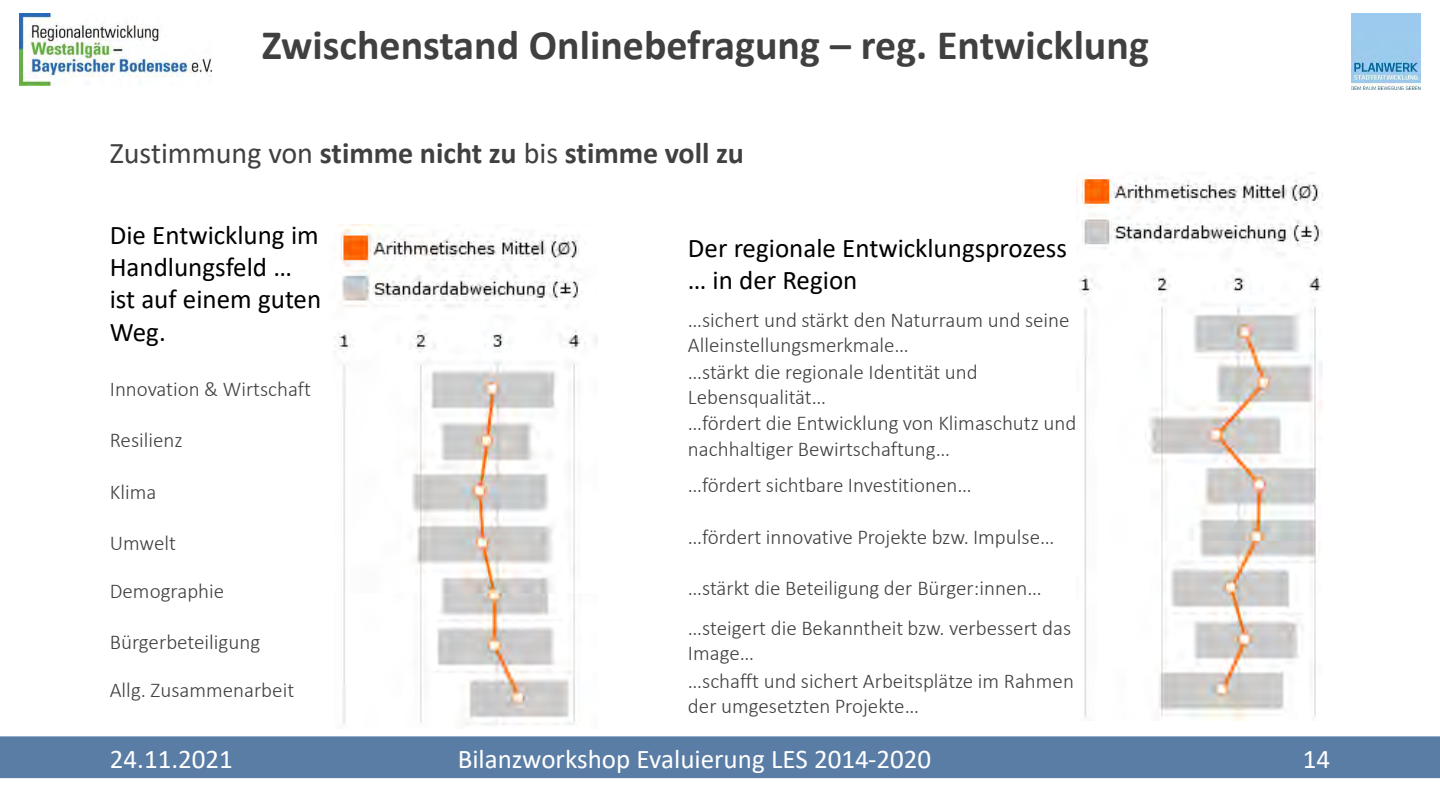
<style>
.page{position:relative;width:1440px;height:810px;background:#fff}
.page>*{position:absolute;margin:0;border:0;box-sizing:border-box;transform-origin:0 0}
.t1{font:700 42px "Calibri";color:#404040}
.t2{font:700 30px "Calibri";color:#404040}
.t3{font:27px/32.4px "Calibri";color:#000}
.t4{font:27px "Calibri";color:#fff}
.t5{font:300 21.15px "Calibri";color:#404040}
.t6{font:300 21px/25.2px "Calibri";color:#404040}
.s1{font-weight:400}
</style>
<div class="page">
<img style="left:19px;top:13px;width:192px;height:72px">
<img style="left:1352px;top:13px;width:69px;height:76px">
<div style="left:0;top:736px;width:1440px;height:42px;background:#5a7da6"></div>
<img style="left:334px;top:225px;width:263px;height:500px">
<img style="left:1077px;top:175px;width:246px;height:546px">
<h2 class="t1" style="left:262px;top:15px;width:888px">Zwischenstand Onlinebefragung – reg. Entwicklung</h2>
<p class="t2" style="left:110px;top:132px;width:636px"><span class="s1">Zustimmung von</span> stimme nicht zu <span class="s1">bis</span> stimme voll zu</p>
<p class="t3" style="left:110px;top:218px;width:213px">Die Entwicklung im<br>Handlungsfeld … ist auf einem guten<br>Weg.</p>
<p class="t6" style="left:110px;top:376px;width:203px">Innovation &amp; Wirtschaft</p>
<p class="t6" style="left:110px;top:428px;width:75px">Resilienz</p>
<p class="t6" style="left:110px;top:479px;width:48px">Klima</p>
<p class="t6" style="left:110px;top:530px;width:68px">Umwelt</p>
<p class="t6" style="left:110px;top:578px;width:116px">Demographie</p>
<p class="t5" style="left:110px;top:629px;width:152px">Bürgerbeteiligung</p>
<p class="t6" style="left:110px;top:677px;width:186px">Allg. Zusammenarbeit</p>
<p class="t3" style="left:688px;top:231px;width:381px">Der regionale Entwicklungsprozess … in der Region</p>
<p class="t5" style="left:688px;top:311px;width:383px">…sichert und stärkt den Naturraum und seine</p>
<p class="t6" style="left:688px;top:334px;width:222px">Alleinstellungsmerkmale…</p>
<p class="t6" style="left:688px;top:361px;width:291px">…stärkt die regionale Identität und</p>
<p class="t5" style="left:688px;top:388px;width:140px">Lebensqualität…</p>
<p class="t5" style="left:688px;top:415px;width:390px">…fördert die Entwicklung von Klimaschutz und</p>
<p class="t6" style="left:688px;top:438px;width:264px">nachhaltiger Bewirtschaftung…</p>
<p class="t6" style="left:688px;top:474px;width:285px">…fördert sichtbare Investitionen…</p>
<p class="t5" style="left:688px;top:528px;width:368px">…fördert innovative Projekte bzw. Impulse…</p>
<p class="t6" style="left:688px;top:578px;width:355px">…stärkt die Beteiligung der Bürger:innen…</p>
<p class="t6" style="left:688px;top:617px;width:385px">…steigert die Bekanntheit bzw. verbessert das<br>Image…</p>
<p class="t6" style="left:688px;top:670px;width:387px">…schafft und sichert Arbeitsplätze im Rahmen</p>
<p class="t5" style="left:688px;top:697px;width:233px">der umgesetzten Projekte…</p>
<p class="t4" style="left:110px;top:740px;width:125px">24.11.2021</p>
<p class="t4" style="left:458px;top:740px;width:475px">Bilanzworkshop Evaluierung LES 2014-2020</p>
<p class="t4" style="left:1303px;top:740px;width:29px">14</p>
</div>
